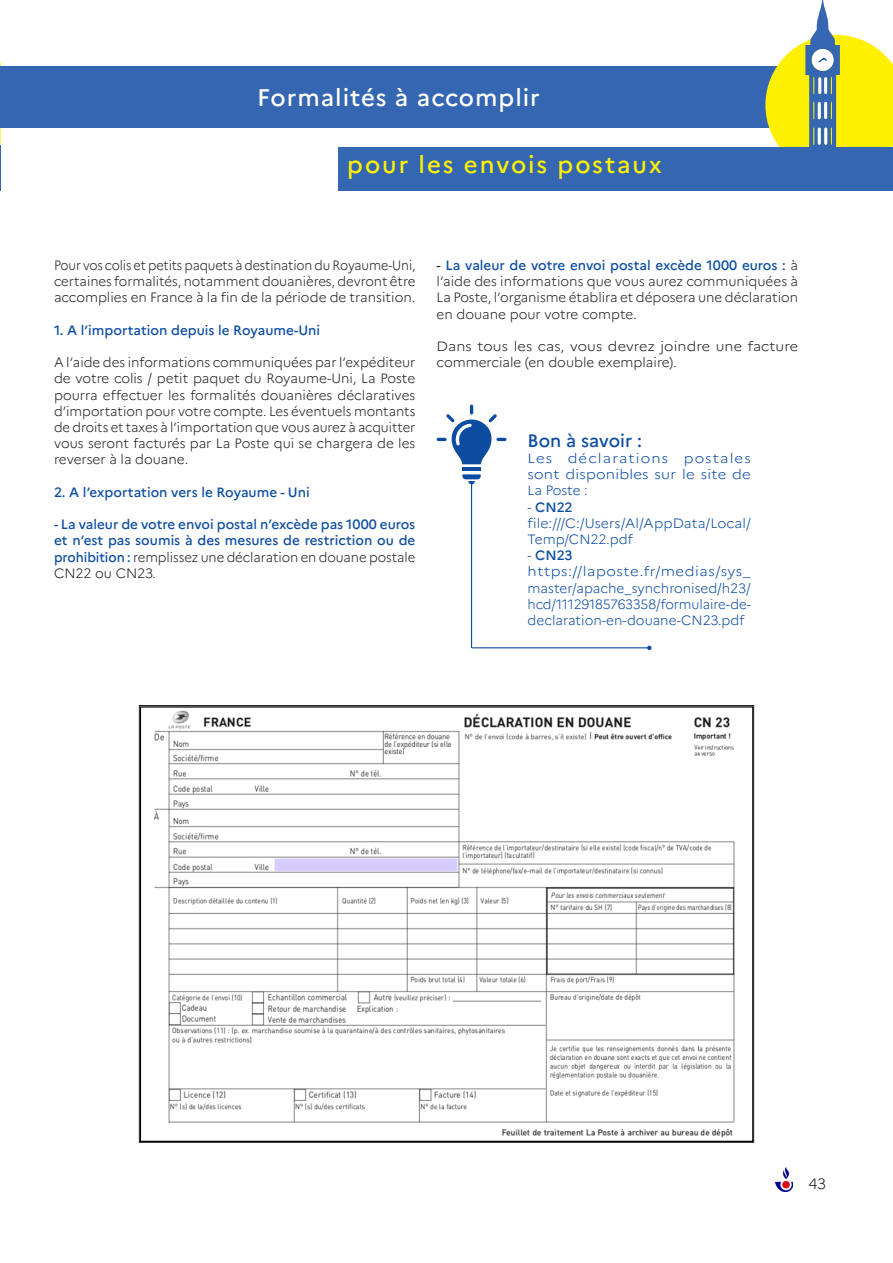
<style>
.page{position:relative;width:893px;height:1263px;background:#fff}
.page>*{position:absolute;margin:0;border:0;box-sizing:border-box;transform-origin:0 0}
.t1{font:500 24px "Marianne";letter-spacing:.04em;color:#fff}
.t2{font:500 24px "Marianne";letter-spacing:.08em;color:#fff101}
.t3{font:500 18px "Marianne";color:#0d4da1}
.t4{font:300 15px "Marianne";color:#231f20}
.t5{font:300 13.5px/16.2px "Marianne";color:#231f20;text-align:justify}
.t6{font:500 13.5px/16.2px "Marianne";color:#0d4da1;text-align:justify}
.t7{font:300 13.5px/16.2px "Marianne";color:#0d4da1;text-align:justify;scale:1.1 1}
.t8{font:300 13.5px/16.2px "Marianne";color:#231f20;text-align:justify;scale:.93 1}
.t9{font:300 13.5px/16.2px "Marianne";color:#231f20;scale:1.07 1}
.t10{font:300 13.5px/16.2px "Marianne";color:#0d4da1;scale:1.04 1}
.s1{font-weight:300;color:#231f20}
.s2{font-weight:400}
.s3{font-weight:500;color:#0d4da1}
.s4{font-weight:300}
</style>
<div class="page">
<svg style="left:0;top:62px;width:1px;height:82px"></svg>
<hr style="left:0;top:145px;width:1px;height:45px;background:#3566b1">
<hr style="left:462px;top:468px;width:19px;height:3px;background:#0d4da1">
<svg style="left:437px;top:404px;width:69px;height:60px"></svg>
<svg style="left:462px;top:474px;width:19px;height:10px"></svg>
<hr style="left:471px;top:483px;width:1px;height:165px;background:#0d4da1">
<hr style="left:472px;top:647px;width:177px;height:1px;background:#0d4da1">
<svg style="left:647px;top:646px;width:5px;height:4px"></svg>
<img style="left:153px;top:710px;width:582px;height:428px">
<div style="left:0;top:66px;width:797px;height:61px;background:#3566b1"></div>
<svg style="left:765px;top:0;width:128px;height:147px"></svg>
<hr style="left:818px;top:104px;width:3px;height:14px;background:#fff">
<hr style="left:824px;top:103px;width:3px;height:15px;background:#fff">
<div style="left:339px;top:147px;width:554px;height:43px;background:#3566b1"></div>
<hr style="left:824px;top:129px;width:3px;height:14px;background:#fff">
<hr style="left:818px;top:129px;width:3px;height:14px;background:#fff">
<img style="left:776px;top:1167px;width:17px;height:24px">
<p class="t1" style="left:257px;top:83px;width:284px">Formalités à accomplir</p>
<p class="t2" style="left:347px;top:150px;width:316px">pour les envois postaux</p>
<p class="t8" style="left:54px;top:257px;width:390px">Pour vos colis et petits paquets à destination du Royaume-Uni, certaines formalités, notamment douanières, devront être accomplies en France à la fin de la période de transition.</p>
<p class="t6" style="left:54px;top:322px;width:268px">1. A l’importation depuis le Royaume-Uni</p>
<p class="t5" style="left:54px;top:354px;width:363px">A l’aide des informations communiquées par l’expéditeur de votre colis / petit paquet du Royaume-Uni, La Poste pourra effectuer les formalités douanières déclaratives d’importation pour votre compte. Les éventuels montants de droits et taxes à l’importation que vous aurez à acquitter vous seront facturés par La Poste qui se chargera de les reverser à la douane.</p>
<p class="t6" style="left:54px;top:484px;width:257px">2. A l’exportation vers le Royaume - Uni</p>
<p class="t6" style="left:54px;top:516px;width:363px">- La valeur de votre envoi postal n’excède pas 1000 euros et n’est pas soumis à des mesures de restriction ou de prohibition : <span class="s1">remplissez une déclaration en douane postale CN22 ou CN23.</span></p>
<p class="t5" style="left:437px;top:257px;width:363px"><span class="s2">-</span> <span class="s3">La valeur de votre envoi postal excède 1000 euros :</span> à l’aide des informations que vous aurez communiquées à La Poste, l’organisme établira et déposera une déclaration en douane pour votre compte.</p>
<p class="t9" style="left:437px;top:338px;width:339px">Dans tous les cas, vous devrez joindre une facture commerciale (en double exemplaire).</p>
<p class="t3" style="left:528px;top:429px;width:116px">Bon à savoir :</p>
<p class="t7" style="left:528px;top:450px;width:204px">Les déclarations postales sont disponibles sur le site de La Poste :</p>
<p class="t6" style="left:528px;top:499px;width:47px"><span class="s4">-</span> CN22</p>
<p class="t10" style="left:528px;top:515px;width:216px">file:///C:/Users/Al/AppData/Local/<br>Temp/CN22.pdf</p>
<p class="t6" style="left:528px;top:547px;width:47px"><span class="s4">-</span> CN23</p>
<p class="t7" style="left:528px;top:563px;width:204px">https://laposte.fr/medias/sys_ master/apache_synchronised/h23/ hcd/11129185763358/formulaire-de&shy;declaration-en-douane-CN23.pdf</p>
<p class="t4" style="left:808px;top:1175px;width:19px">43</p>
</div>
